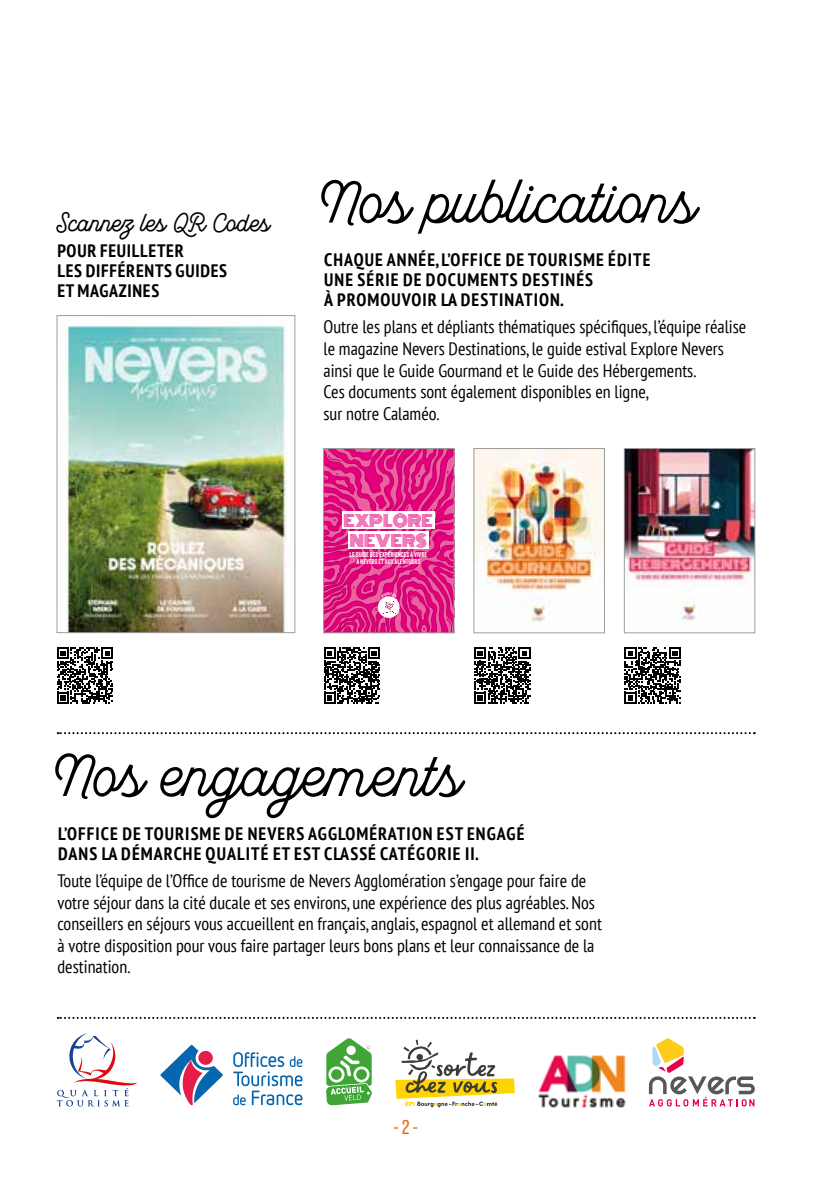
<style>
.page{position:relative;width:840px;height:1191px;background:#fff}
.page>*{position:absolute;margin:0;border:0;box-sizing:border-box;transform-origin:0 0}
.t1{font:60px "Local Brewery Six";color:#000}
.t2{font:600 24px "Local Brewery Six";color:#000}
.t3{font:20px "Bebas Neue Pro";color:#ec6608}
.t4{font:condensed 18px/21.6px "PT Sans";color:#000}
.t5{font:700 condensed 18px/20px "PT Sans";letter-spacing:.06em;color:#000}
.t6{font:700 condensed 18px/20px "PT Sans";letter-spacing:.04em;color:#000}
.t7{font:16px/19.4px "Monoton";color:#e6007d;text-align:center}
.t8{font:6.8px/7px "Veneer";color:#fff;text-align:center}
</style>
<div class="page">
<img style="left:59px;top:321px;width:228px;height:310px">
<div style="left:57px;top:315px;width:238px;height:318px;border:1px solid #9d9d9c"></div>
<img style="left:625px;top:450px;width:127px;height:171px">
<div style="left:623px;top:448px;width:131px;height:185px;border:1px solid #9d9d9c"></div>
<img style="left:475px;top:450px;width:127px;height:172px">
<div style="left:473px;top:448px;width:131px;height:185px;border:1px solid #9d9d9c"></div>
<svg style="left:324px;top:647px;width:56px;height:56px"></svg>
<svg style="left:474px;top:703px;width:55px;height:1px"></svg>
<svg style="left:474px;top:647px;width:56px;height:56px"></svg>
<svg style="left:624px;top:647px;width:56px;height:56px"></svg>
<svg style="left:57px;top:647px;width:56px;height:56px"></svg>
<svg style="left:58px;top:732px;width:696px;height:2px"></svg>
<svg style="left:58px;top:1017px;width:696px;height:2px"></svg>
<svg style="left:326px;top:1038px;width:46px;height:67px"></svg>
<svg style="left:57px;top:1033px;width:80px;height:73px"></svg>
<svg style="left:648px;top:1038px;width:106px;height:68px"></svg>
<svg style="left:233px;top:1052px;width:69px;height:53px"></svg>
<svg style="left:160px;top:1044px;width:63px;height:61px"></svg>
<div style="left:198px;top:1051px;width:15px;height:13px;background:#e61d48;border-radius:50%"></div>
<img style="left:538px;top:1055px;width:87px;height:52px">
<svg style="left:395px;top:1039px;width:119px;height:68px"></svg>
<svg style="left:323px;top:448px;width:131px;height:185px;background:#e14596"></svg>
<h2 class="t2" style="left:57px;top:209px;width:215px">Scannez les QR Codes</h2>
<p class="t6" style="left:57px;top:240px;width:171px">POUR FEUILLETER<br>LES DIFFÉRENTS GUIDES<br>ET MAGAZINES</p>
<h1 class="t1" style="left:323px;top:166px;width:375px">Nos publications</h1>
<p class="t5" style="left:324px;top:249px;width:327px">CHAQUE ANNÉE, L’OFFICE DE TOURISME ÉDITE<br>UNE SÉRIE DE DOCUMENTS DESTINÉS<br>À PROMOUVOIR LA DESTINATION.</p>
<p class="t4" style="left:323px;top:316px;width:424px">Outre les plans et dépliants thématiques spécifiques, l’équipe réalise le magazine Nevers Destinations, le guide estival Explore Nevers ainsi que le Guide Gourmand et le Guide des Hébergements.<br>Ces documents sont également disponibles en ligne,<br>sur notre Calaméo.</p>
<p class="t7" style="left:343px;top:511px;width:91px">EXPLORE<br>NEVERS</p>
<p class="t8" style="left:349px;top:551px;width:79px">LE GUIDE DES EXPÉRIENCES À VIVRE<br>À NEVERS ET AUX ALENTOURS</p>
<h1 class="t1" style="left:57px;top:740px;width:406px">Nos engagements</h1>
<p class="t5" style="left:58px;top:823px;width:467px">L’OFFICE DE TOURISME DE NEVERS AGGLOMÉRATION EST ENGAGÉ<br>DANS LA DÉMARCHE QUALITÉ ET EST CLASSÉ CATÉGORIE II.</p>
<p class="t4" style="left:57px;top:869px;width:545px">Toute l’équipe de l’Office de tourisme de Nevers Agglomération s’engage pour faire de votre séjour dans la cité ducale et ses environs, une expérience des plus agréables. Nos conseillers en séjours vous accueillent en français, anglais, espagnol et allemand et sont à votre disposition pour vous faire partager leurs bons plans et leur connaissance de la destination.</p>
<p class="t3" style="left:393px;top:1116px;width:26px">- 2 -</p>
</div>
